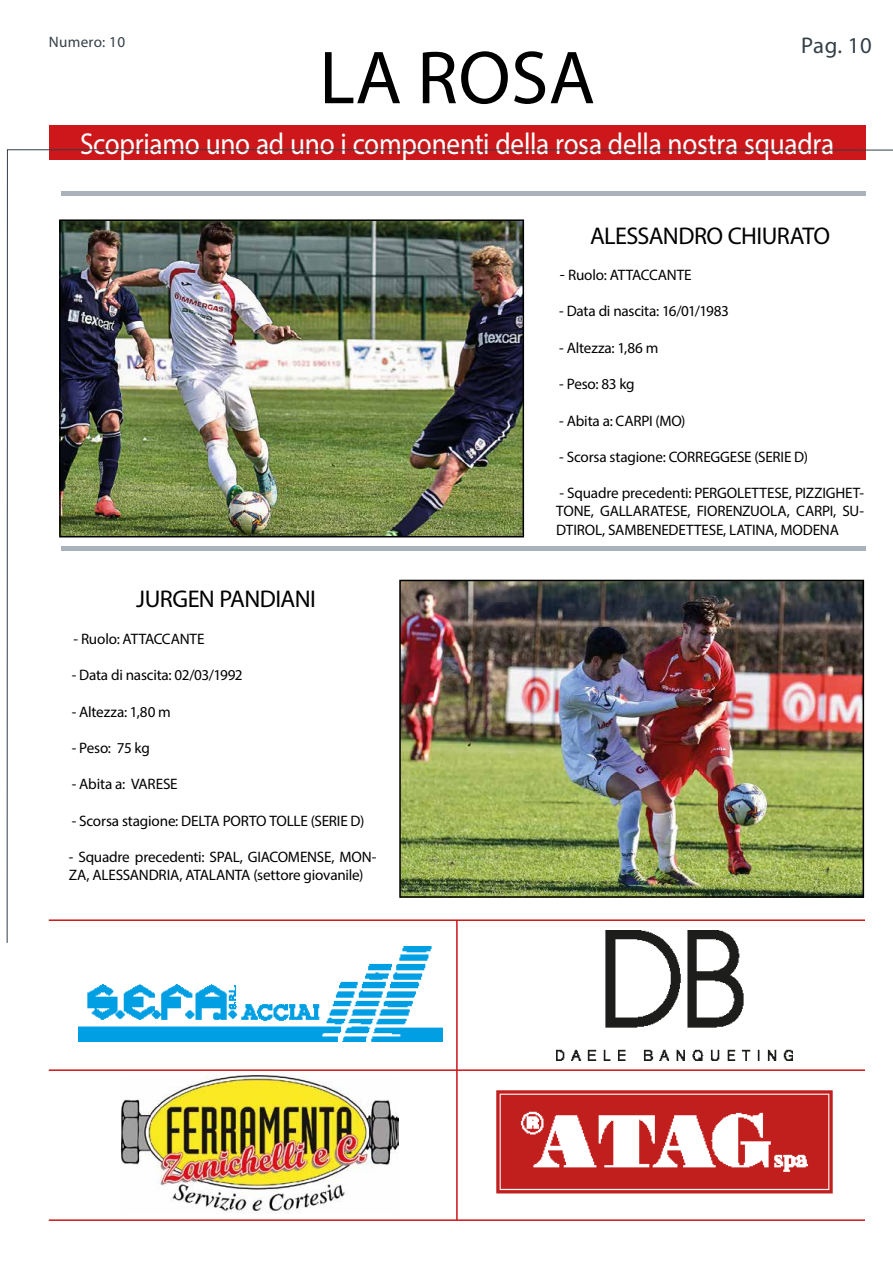
<style>
.page{position:relative;width:893px;height:1263px;background:#fff}
.page>*{position:absolute;margin:0;border:0;box-sizing:border-box;transform-origin:0 0}
.t1{font:75.75px "Myriad Pro";letter-spacing:.005em;color:#000}
.t2{font:30.3px "Myriad Pro";letter-spacing:-.01em;color:#fff;scale:.9 1}
.t3{font:24.3px "Myriad Pro";letter-spacing:-.02em;color:#000}
.t4{font:22.8px "Myriad Pro";color:#333e46}
.t5{font:15.15px/18.1px "Myriad Pro";letter-spacing:-.015em;color:#000;text-align:justify}
.t6{font:15.15px "Myriad Pro";letter-spacing:.02em;color:#333e46}
.s1{font-size:16.65px}
</style>
<div class="page">
<div style="left:49px;top:125px;width:816px;height:34px;background:#cd171a"></div>
<hr style="left:49px;top:1219px;width:816px;height:2px;background:#cd171a">
<hr style="left:49px;top:1069px;width:816px;height:2px;background:#cd171a">
<hr style="left:456px;top:920px;width:2px;height:300px;background:#cd171a">
<img style="left:78px;top:947px;width:364px;height:94px">
<img style="left:496px;top:1090px;width:337px;height:104px">
<img style="left:122px;top:1076px;width:277px;height:136px">
<img style="left:556px;top:943px;width:236px;height:117px">
<img style="left:7px;top:149px;width:886px;height:794px">
<p class="t6" style="left:49px;top:33px;width:78px">Numero: 10</p>
<h3 class="t4" style="left:801px;top:31px;width:72px">Pag. 10</h3>
<h1 class="t1" style="left:319px;top:31px;width:277px">LA ROSA</h1>
<h2 class="t2" style="left:80px;top:125px;width:840px">Scopriamo uno ad uno i componenti della rosa della nostra squadra</h2>
<h3 class="t3" style="left:136px;top:584px;width:181px">JURGEN PANDIANI</h3>
<p class="t5" style="left:74px;top:629px;width:132px">- Ruolo: ATTACCANTE</p>
<p class="t5" style="left:72px;top:666px;width:172px">- Data di nascita: 02/03/1992</p>
<p class="t5" style="left:72px;top:702px;width:101px">- Altezza: 1,80 m</p>
<p class="t5" style="left:72px;top:738px;width:80px">- Peso: 75 kg</p>
<p class="t5" style="left:72px;top:775px;width:107px">- Abita a: VARESE</p>
<p class="t5" style="left:72px;top:811px;width:294px">- Scorsa stagione: DELTA PORTO TOLLE (SERIE D)</p>
<p class="t5" style="left:69px;top:848px;width:309px">- Squadre precedenti: SPAL, GIACOMENSE, MON-<br>ZA, ALESSANDRIA, ATALANTA (settore giovanile)</p>
<h3 class="t3" style="left:590px;top:221px;width:242px">ALESSANDRO CHIURATO</h3>
<p class="t5" style="left:560px;top:266px;width:133px"><span class="s1">-</span> Ruolo: ATTACCANTE</p>
<p class="t5" style="left:559px;top:302px;width:171px">- Data di nascita: 16/01/1983</p>
<p class="t5" style="left:559px;top:338px;width:101px">- Altezza: 1,86 m</p>
<p class="t5" style="left:559px;top:375px;width:77px">- Peso: 83 kg</p>
<p class="t5" style="left:559px;top:411px;width:128px">- Abita a: CARPI (MO)</p>
<p class="t5" style="left:559px;top:447px;width:250px">- Scorsa stagione: CORREGGESE (SERIE D)</p>
<p class="t5" style="left:556px;top:484px;width:309px">- Squadre precedenti: PERGOLETTESE, PIZZIGHET-TONE, GALLARATESE, FIORENZUOLA, CARPI, SU-DTIROL, SAMBENEDETTESE, LATINA, MODENA</p>
</div>
